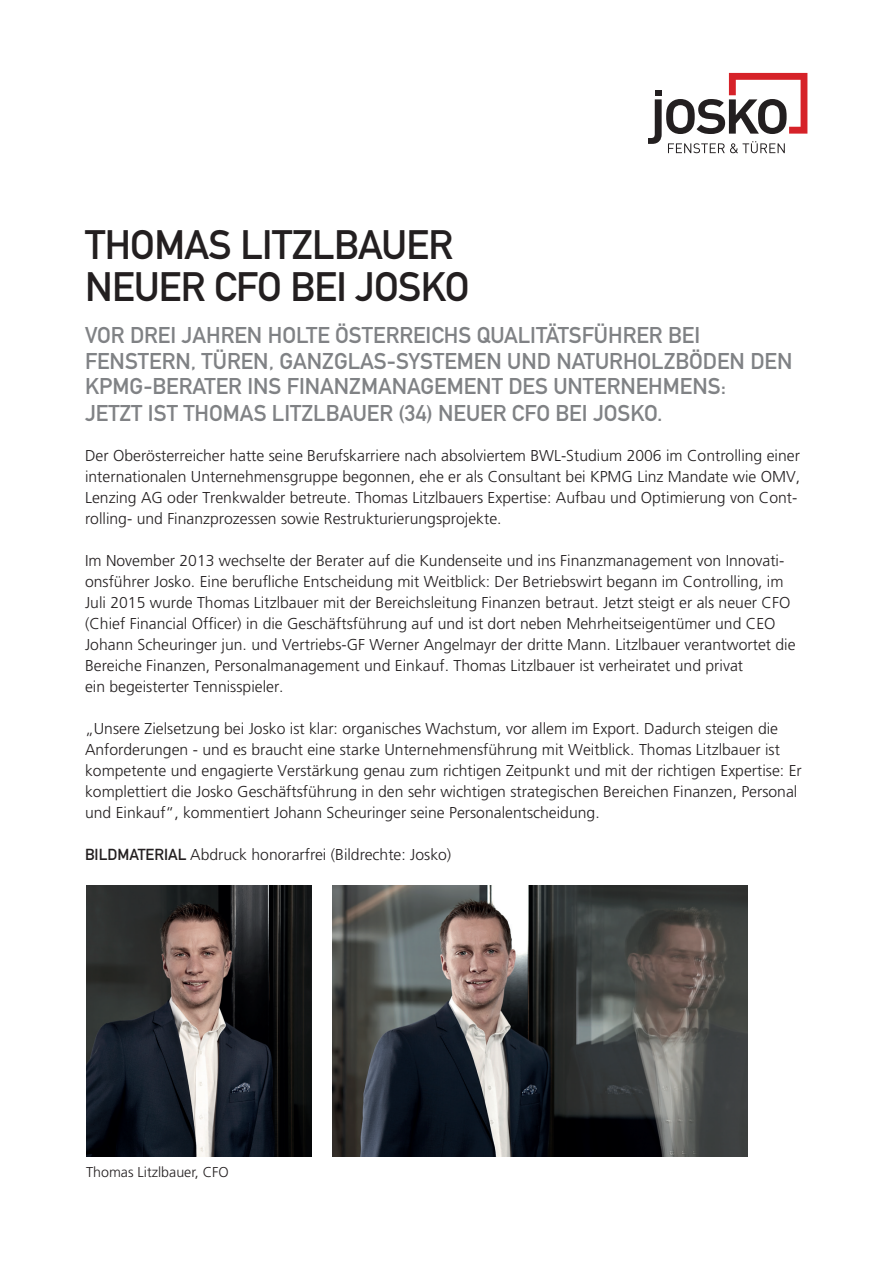
<style>
.page{position:relative;width:893px;height:1263px;background:#fff}
.page>*{position:absolute;margin:0;border:0;box-sizing:border-box;transform-origin:0 0}
.t1{font:40.5px/42px "DIN Mittelschrift LTW1 G";letter-spacing:-.015em;color:#231f20}
.t2{font:22.5px/26px "DIN Mittelschrift LTW1 G";color:#808285}
.t3{font:300 15.75px/21px "Frutiger LT Pro";color:#231f20}
.t4{font:300 14.25px "Frutiger LT Pro";color:#231f20}
.s1{font-family:"DIN Mittelschrift LTW1 G";font-weight:400}
</style>
<div class="page">
<svg style="left:648px;top:73px;width:159px;height:80px"></svg>
<div style="left:655px;top:90px;width:7px;height:6px;background:#231f20"></div>
<img style="left:86px;top:886px;width:225px;height:271px">
<img style="left:332px;top:886px;width:416px;height:271px">
<h1 class="t1" style="left:85px;top:224px;width:386px">THOMAS LITZLBAUER<br>NEUER CFO BEI JOSKO</h1>
<h2 class="t2" style="left:85px;top:323px;width:709px">VOR DREI JAHREN HOLTE ÖSTERREICHS QUALITÄTSFÜHRER BEI FENSTERN, TÜREN, GANZGLAS-SYSTEMEN UND NATURHOLZBÖDEN DEN KPMG-BERATER INS FINANZMANAGEMENT DES UNTERNEHMENS:<br>JETZT IST THOMAS LITZLBAUER (34) NEUER CFO BEI JOSKO.</h2>
<p class="t3" style="left:85px;top:445px;width:717px">Der Oberösterreicher hatte seine Berufskarriere nach absolviertem BWL-Studium 2006 im Controlling einer internationalen Unternehmensgruppe begonnen, ehe er als Consultant bei KPMG Linz Mandate wie OMV, Lenzing AG oder Trenkwalder betreute. Thomas Litzlbauers Expertise: Aufbau und Optimierung von Cont&shy;rolling- und Finanzprozessen sowie Restrukturierungsprojekte.</p>
<p class="t3" style="left:85px;top:550px;width:712px">Im November 2013 wechselte der Berater auf die Kundenseite und ins Finanzmanagement von Innovati&shy;onsführer Josko. Eine berufliche Entscheidung mit Weitblick: Der Betriebswirt begann im Controlling, im Juli 2015 wurde Thomas Litzlbauer mit der Bereichsleitung Finanzen betraut. Jetzt steigt er als neuer CFO (Chief Financial Officer) in die Geschäftsführung auf und ist dort neben Mehrheitseigentümer und CEO Johann Scheuringer jun. und Vertriebs-GF Werner Angelmayr der dritte Mann. Litzlbauer verantwortet die Bereiche Finanzen, Personalmanagement und Einkauf. Thomas Litzlbauer ist verheiratet und privat<br>ein begeisterter Tennisspieler.</p>
<p class="t3" style="left:85px;top:718px;width:718px">„Unsere Zielsetzung bei Josko ist klar: organisches Wachstum, vor allem im Export. Dadurch steigen die Anforderungen - und es braucht eine starke Unternehmensführung mit Weitblick. Thomas Litzlbauer ist kompetente und engagierte Verstärkung genau zum richtigen Zeitpunkt und mit der richtigen Expertise: Er komplettiert die Josko Geschäftsführung in den sehr wichtigen strategischen Bereichen Finanzen, Personal und Einkauf“, kommentiert Johann Scheuringer seine Personalentscheidung.</p>
<p class="t3" style="left:85px;top:844px;width:368px"><span class="s1">BILDMATERIAL</span> Abdruck honorarfrei (Bildrechte: Josko)</p>
<p class="t4" style="left:86px;top:1164px;width:144px">Thomas Litzlbauer, CFO</p>
</div>
